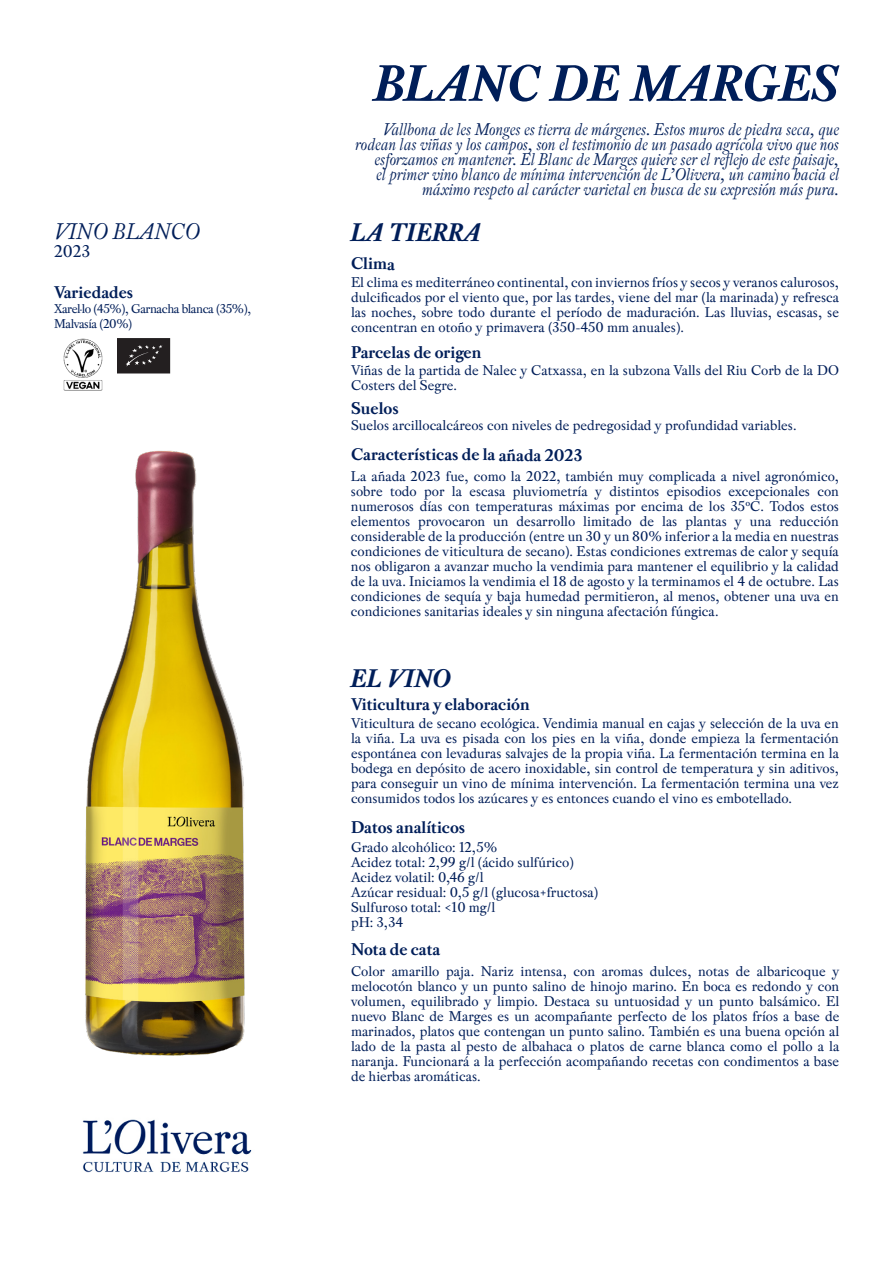
<style>
.page{position:relative;width:893px;height:1263px;background:#fff}
.page>*{position:absolute;margin:0;border:0;box-sizing:border-box;transform-origin:0 0}
.t1{font:italic 700 54px "Pradell";color:#001e59}
.t2{font:italic 700 27px "Pradell";color:#001e59}
.t3{font:italic 24px "Pradell";color:#001e59}
.t4{font:italic 18px/15px "Pradell";letter-spacing:-.01em;color:#001e59;text-align:right}
.t5{font:700 18px "Pradell";color:#001e59}
.t6{font:18px "Pradell";color:#001e59}
.t7{font:15px/15px "Pradell";color:#001e59;text-align:justify}
.t8{font:13.5px "Pradell";letter-spacing:-.03em;color:#001e59}
</style>
<div class="page">
<img style="left:82px;top:1119px;width:170px;height:54px">
<svg style="left:117px;top:338px;width:53px;height:35px"></svg>
<img style="left:63px;top:338px;width:40px;height:53px">
<img style="left:85px;top:450px;width:160px;height:606px">
<p class="t3" style="left:54px;top:218px;width:147px">VINO BLANCO</p>
<p class="t6" style="left:54px;top:240px;width:38px">2023</p>
<p class="t5" style="left:54px;top:281px;width:81px">Variedades</p>
<p class="t8" style="left:54px;top:301px;width:199px">Xarel·lo (45%), Garnacha blanca (35%),</p>
<p class="t8" style="left:54px;top:316px;width:80px">Malvasía (20%)</p>
<p class="t1" style="left:374px;top:52px;width:466px">BLANC DE MARGES</p>
<p class="t4" style="left:355px;top:122px;width:485px">Vallbona de les Monges es tierra de márgenes. Estos muros de piedra seca, que rodean las viñas y los campos, son el testimonio de un pasado agrícola vivo que nos esforzamos en mantener. El Blanc de Marges quiere ser el reflejo de este paisaje,<br>el primer vino blanco de mínima intervención de L’Olivera, un camino hacia el máximo respeto al carácter varietal en busca de su expresión más pura.</p>
<p class="t2" style="left:351px;top:217px;width:132px">LA TIERRA</p>
<p class="t5" style="left:351px;top:253px;width:45px">Clima</p>
<p class="t7" style="left:351px;top:274px;width:489px">El clima es mediterráneo continental, con inviernos fríos y secos y veranos calurosos, dulcificados por el viento que, por las tardes, viene del mar (la marinada) y refresca las noches, sobre todo durante el período de maduración. Las lluvias, escasas, se concentran en otoño y primavera (350-450 mm anuales).</p>
<p class="t5" style="left:351px;top:341px;width:132px">Parcelas de origen</p>
<p class="t7" style="left:351px;top:362px;width:489px">Viñas de la partida de Nalec y Catxassa, en la subzona Valls del Riu Corb de la DO<br>Costers del Segre.</p>
<p class="t5" style="left:351px;top:398px;width:49px">Suelos</p>
<p class="t7" style="left:351px;top:417px;width:447px">Suelos arcillocalcáreos con niveles de pedregosidad y profundidad variables.</p>
<p class="t7" style="left:351px;top:468px;width:489px">La añada 2023 fue, como la 2022, también muy complicada a nivel agronómico, sobre todo por la escasa pluviometría y distintos episodios excepcionales con numerosos días con temperaturas máximas por encima de los 35ºC. Todos estos elementos provocaron un desarrollo limitado de las plantas y una reducción considerable de la producción (entre un 30 y un 80% inferior a la media en nuestras condiciones de viticultura de secano). Estas condiciones extremas de calor y sequía nos obligaron a avanzar mucho la vendimia para mantener el equilibrio y la calidad de la uva. Iniciamos la vendimia el 18 de agosto y la terminamos el 4 de octubre. Las condiciones de sequía y baja humedad permitieron, al menos, obtener una uva en condiciones sanitarias ideales y sin ninguna afectación fúngica.</p>
<p class="t5" style="left:351px;top:444px;width:233px">Características de la añada 2023</p>
<p class="t2" style="left:351px;top:662px;width:102px">EL VINO</p>
<p class="t5" style="left:351px;top:693px;width:180px">Viticultura y elaboración</p>
<p class="t7" style="left:351px;top:715px;width:489px">Viticultura de secano ecológica. Vendimia manual en cajas y selección de la uva en la viña. La uva es pisada con los pies en la viña, donde empieza la fermentación espontánea con levaduras salvajes de la propia viña. La fermentación termina en la bodega en depósito de acero inoxidable, sin control de temperatura y sin aditivos, para conseguir un vino de mínima intervención. La fermentación termina una vez consumidos todos los azúcares y es entonces cuando el vino es embotellado.</p>
<p class="t7" style="left:351px;top:839px;width:148px">Grado alcohólico: 12,5%</p>
<p class="t7" style="left:351px;top:854px;width:224px">Acidez total: 2,99 g/l (ácido sulfúrico)</p>
<p class="t7" style="left:351px;top:869px;width:134px">Acidez volatil: 0,46 g/l</p>
<p class="t7" style="left:351px;top:884px;width:249px">Azúcar residual: 0,5 g/l (glucosa+fructosa)</p>
<p class="t7" style="left:351px;top:899px;width:146px">Sulfuroso total: &lt;10 mg/l</p>
<p class="t7" style="left:351px;top:914px;width:54px">pH: 3,34</p>
<p class="t7" style="left:351px;top:963px;width:490px">Color amarillo paja. Nariz intensa, con aromas dulces, notas de albaricoque y melocotón blanco y un punto salino de hinojo marino. En boca es redondo y con volumen, equilibrado y limpio. Destaca su untuosidad y un punto balsámico. El nuevo Blanc de Marges es un acompañante perfecto de los platos fríos a base de marinados, platos que contengan un punto salino. También es una buena opción al lado de la pasta al pesto de albahaca o platos de carne blanca como el pollo a la naranja. Funcionará a la perfección acompañando recetas con condimentos a base de hierbas aromáticas.</p>
<p class="t5" style="left:351px;top:817px;width:116px">Datos analíticos</p>
<p class="t5" style="left:351px;top:938px;width:91px">Nota de cata</p>
</div>
